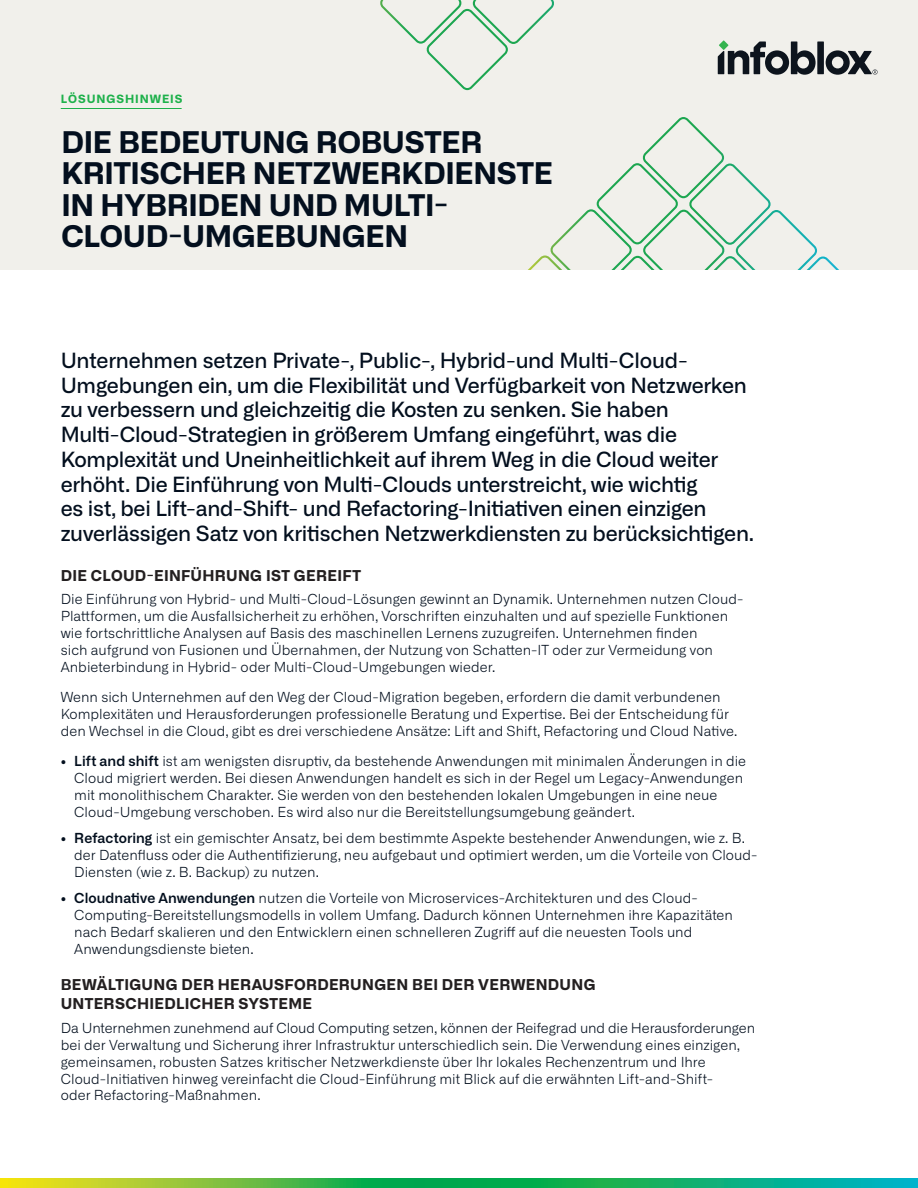
<style>
.page{position:relative;width:918px;height:1188px;background:#fff}
.page>*{position:absolute;margin:0;border:0;box-sizing:border-box;transform-origin:0 0}
.t1{font:700 30px/31.5px "Alliance No.2";letter-spacing:-.01em;color:#030f1e}
.Section_Subheader{font:500 21px/24.8px "Alliance No.1";letter-spacing:-.015em;color:#030f1e}
.Section_header{font:700 15px/19.5px "Alliance No.2";letter-spacing:.02em;color:#231f20}
.body_text{font:300 13.8px/16.8px "Alliance No.1";letter-spacing:.005em;color:#030f1e}
.t2{font:700 11.55px "Alliance No.2";letter-spacing:.08em;color:#1eb14b}
.s1{font-weight:600}
</style>
<div class="page">
<div style="left:0;top:0;width:918px;height:270px;background:#f1f0eb"></div>
<svg style="left:380px;top:0;width:174px;height:90px"></svg>
<svg style="left:528px;top:117px;width:311px;height:153px"></svg>
<hr style="left:61px;top:108px;width:121px;height:1px;background:#1eb14b">
<svg style="left:0;top:1179px;width:918px;height:9px;background:#3db859"></svg>
<div style="left:817px;top:41px;width:7px;height:33px;background:#0d141d"></div>
<svg style="left:826px;top:50px;width:52px;height:25px"></svg>
<svg style="left:718px;top:41px;width:98px;height:34px"></svg>
<p class="t2" style="left:61px;top:91px;width:123px">LÖSUNGSHINWEIS</p>
<p class="t1" style="left:61px;top:126px;width:493px">DIE BEDEUTUNG ROBUSTER<br>KRITISCHER NETZWERKDIENSTE<br>IN HYBRIDEN UND MULTI-<br>CLOUD-UMGEBUNGEN</p>
<p class="Section_Subheader" style="left:61px;top:348px;width:695px">Unternehmen setzen Private-, Public-, Hybrid-und Multi-Cloud-Umgebungen ein, um die Flexibilität und Verfügbarkeit von Netzwerken zu verbessern und gleichzeitig die Kosten zu senken. Sie haben Multi-Cloud-Strategien in größerem Umfang eingeführt, was die Komplexität und Uneinheitlichkeit auf ihrem Weg in die Cloud weiter erhöht. Die Einführung von Multi-Clouds unterstreicht, wie wichtig<br>es ist, bei Lift-and-Shift- und Refactoring-Initiativen einen einzigen zuverlässigen Satz von kritischen Netzwerkdiensten zu berücksichtigen.</p>
<p class="Section_header" style="left:61px;top:566px;width:302px">DIE CLOUD-EINFÜHRUNG IST GEREIFT</p>
<p class="body_text" style="left:61px;top:591px;width:684px">Die Einführung von Hybrid- und Multi-Cloud-Lösungen gewinnt an Dynamik. Unternehmen nutzen Cloud-Plattformen, um die Ausfallsicherheit zu erhöhen, Vorschriften einzuhalten und auf spezielle Funktionen wie fortschrittliche Analysen auf Basis des maschinellen Lernens zuzugreifen. Unternehmen finden<br>sich aufgrund von Fusionen und Übernahmen, der Nutzung von Schatten-IT oder zur Vermeidung von Anbieterbindung in Hybrid- oder Multi-Cloud-Umgebungen wieder.</p>
<p class="body_text" style="left:61px;top:689px;width:678px">Wenn sich Unternehmen auf den Weg der Cloud-Migration begeben, erfordern die damit verbundenen<br>Komplexitäten und Herausforderungen professionelle Beratung und Expertise. Bei der Entscheidung für den Wechsel in die Cloud, gibt es drei verschiedene Ansätze: Lift and Shift, Refactoring und Cloud Native.</p>
<p class="body_text" style="left:74px;top:753px;width:673px;text-indent:-14px"><span class="s1">• Lift and shift</span> ist am wenigsten disruptiv, da bestehende Anwendungen mit minimalen Änderungen in die Cloud migriert werden. Bei diesen Anwendungen handelt es sich in der Regel um Legacy-Anwendungen mit monolithischem Charakter. Sie werden von den bestehenden lokalen Umgebungen in eine neue Cloud-Umgebung verschoben. Es wird also nur die Bereitstellungsumgebung geändert.</p>
<p class="body_text" style="left:74px;top:830px;width:685px;text-indent:-14px"><span class="s1">• Refactoring</span> ist ein gemischter Ansatz, bei dem bestimmte Aspekte bestehender Anwendungen, wie z. B. der Datenfluss oder die Authentifizierung, neu aufgebaut und optimiert werden, um die Vorteile von Cloud-<br>Diensten (wie z. B. Backup) zu nutzen.</p>
<p class="body_text" style="left:74px;top:890px;width:660px;text-indent:-14px"><span class="s1">• Cloudnative Anwendungen</span> nutzen die Vorteile von Microservices-Architekturen und des Cloud-Computing-Bereitstellungsmodells in vollem Umfang. Dadurch können Unternehmen ihre Kapazitäten nach Bedarf skalieren und den Entwicklern einen schnelleren Zugriff auf die neuesten Tools und Anwendungsdienste bieten.</p>
<p class="Section_header" style="left:61px;top:975px;width:536px">BEWÄLTIGUNG DER HERAUSFORDERUNGEN BEI DER VERWENDUNG<br>UNTERSCHIEDLICHER SYSTEME</p>
<p class="body_text" style="left:61px;top:1020px;width:696px">Da Unternehmen zunehmend auf Cloud Computing setzen, können der Reifegrad und die Herausforderungen bei der Verwaltung und Sicherung ihrer Infrastruktur unterschiedlich sein. Die Verwendung eines einzigen, gemeinsamen, robusten Satzes kritischer Netzwerkdienste über Ihr lokales Rechenzentrum und Ihre Cloud-Initiativen hinweg vereinfacht die Cloud-Einführung mit Blick auf die erwähnten Lift-and-Shift-<br>oder Refactoring-Maßnahmen.</p>
</div>
